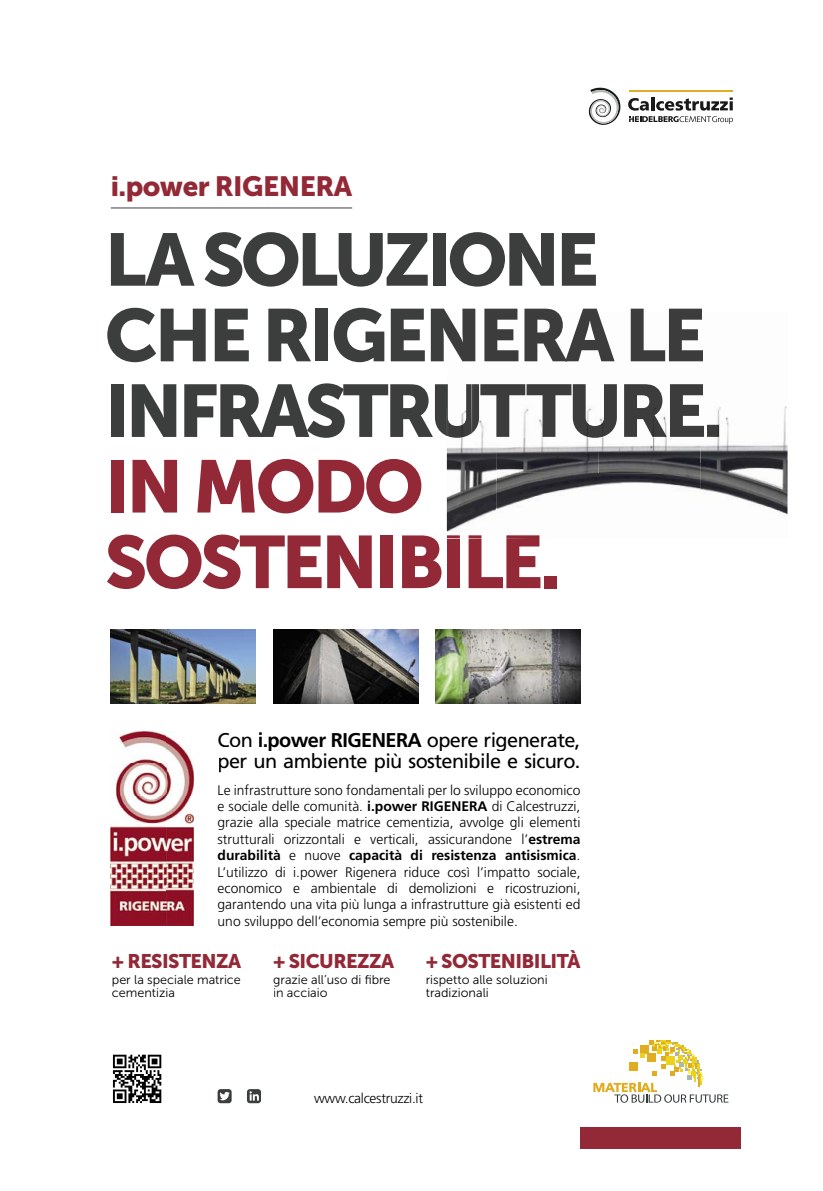
<style>
.page{position:relative;width:823px;height:1191px;background:#fff}
.page>*{position:absolute;margin:0;border:0;box-sizing:border-box;transform-origin:0 0}
.t1{font:73.7px/75.6px "Museo Sans 900";letter-spacing:-.06em;color:#3c3e3d}
.t2{font:73.7px/75.6px "Museo Sans 900";letter-spacing:-.05em;color:#932937}
.t3{font:27.7px "Museo Sans 900";letter-spacing:-.02em;color:#932937}
.t4{font:19.9px/21.4px "Frutiger LT Std";letter-spacing:-.03em;color:#000}
.t5{font:19.6px "Museo Sans 900";letter-spacing:-.03em;color:#932937}
.t6{font:300 13.9px/16.4px "Frutiger LT Std";color:#000;text-align:justify}
.t7{font:300 13.9px "Frutiger LT Std";letter-spacing:-.02em;color:#000}
.t8{font:12.6px/12.6px "Museo Sans 300";color:#000}
.s1{font-weight:700}
</style>
<div class="page">
<div style="left:580px;top:1127px;width:160px;height:21px;background:#932937"></div>
<img style="left:700px;top:406px;width:87px;height:110px">
<img style="left:497px;top:438px;width:204px;height:36px">
<img style="left:446px;top:438px;width:51px;height:94px">
<img style="left:495px;top:472px;width:205px;height:60px">
<img style="left:447px;top:311px;width:256px;height:51px">
<img style="left:446px;top:384px;width:272px;height:54px">
<img style="left:447px;top:535px;width:93px;height:3px">
<hr style="left:628px;top:91px;width:104px;height:1px;background:#e0ad2b">
<svg style="left:588px;top:88px;width:32px;height:37px"></svg>
<svg style="left:628px;top:98px;width:104px;height:26px"></svg>
<svg style="left:593px;top:1040px;width:135px;height:62px"></svg>
<img style="left:111px;top:629px;width:145px;height:74px">
<img style="left:435px;top:629px;width:145px;height:74px">
<img style="left:273px;top:629px;width:145px;height:74px">
<img style="left:111px;top:731px;width:83px;height:194px">
<svg style="left:217px;top:1089px;width:14px;height:14px"></svg>
<svg style="left:247px;top:1089px;width:14px;height:14px"></svg>
<svg style="left:112px;top:1054px;width:50px;height:49px"></svg>
<svg style="left:113px;top:1054px;width:48px;height:49px"></svg>
<hr style="left:111px;top:208px;width:241px;height:1px;background:#3c3e3d">
<h2 class="t3" style="left:111px;top:170px;width:243px">i.power RIGENERA</h2>
<h1 class="t1" style="left:105px;top:222px;width:619px">LA SOLUZIONE<br>CHE RIGENERA LE<br>INFRASTRUTTURE.</h1>
<h1 class="t2" style="left:105px;top:448px;width:457px">IN MODO<br>SOSTENIBILE.</h1>
<h3 class="t4" style="left:217px;top:729px;width:364px">Con <span class="s1">i.power RIGENERA</span> opere rigenerate, per un ambiente più sostenibile e sicuro.</h3>
<p class="t6" style="left:217px;top:782px;width:364px">Le infrastrutture sono fondamentali per lo sviluppo economico e sociale delle comunità. <span class="s1">i.power RIGENERA</span> di Calcestruzzi, grazie alla speciale matrice cementizia, avvolge gli elementi strutturali orizzontali e verticali, assicurandone l’<span class="s1">estrema durabilità</span> e nuove <span class="s1">capacità di resistenza antisismica</span>.<br>L’utilizzo di i.power Rigenera riduce così l’impatto sociale, economico e ambientale di demolizioni e ricostruzioni, garantendo una vita più lunga a infrastrutture già esistenti ed uno sviluppo dell’economia sempre più sostenibile.</p>
<h3 class="t5" style="left:112px;top:950px;width:131px">+ RESISTENZA</h3>
<p class="t8" style="left:112px;top:974px;width:130px">per la speciale matrice cementizia</p>
<h3 class="t5" style="left:273px;top:950px;width:122px">+ SICUREZZA</h3>
<p class="t8" style="left:273px;top:974px;width:119px">grazie all’uso di fibre in acciaio</p>
<h3 class="t5" style="left:425px;top:950px;width:156px">+ SOSTENIBILITÀ</h3>
<p class="t8" style="left:425px;top:974px;width:123px">rispetto alle soluzioni tradizionali</p>
<p class="t7" style="left:314px;top:1090px;width:110px">www.calcestruzzi.it</p>
</div>
